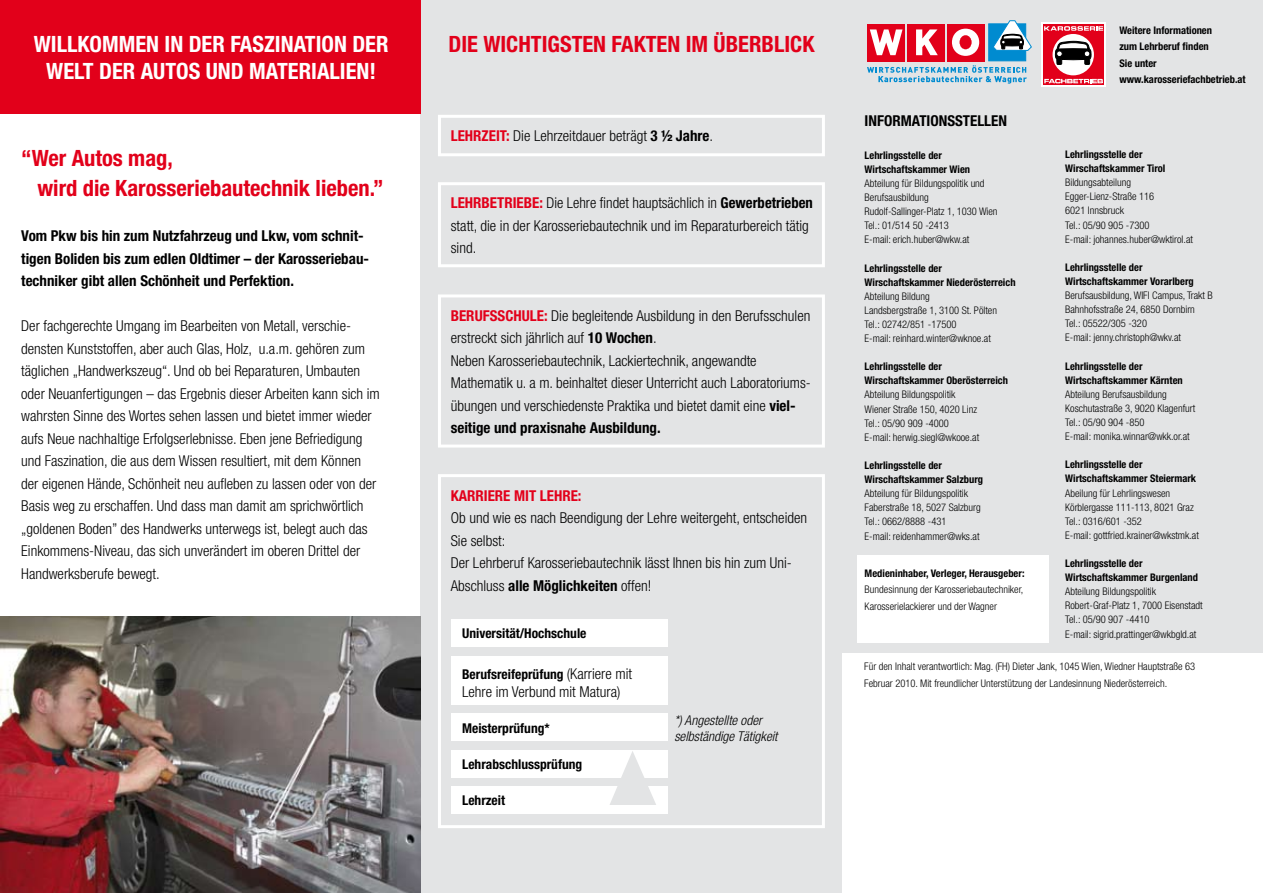
<style>
.page{position:relative;width:1263px;height:893px;background:#fff}
.page>*{position:absolute;margin:0;border:0;box-sizing:border-box;transform-origin:0 0}
.t1{font:700 condensed 22.5px/30px "Helvetica Neue";color:#e2001a}
.t2{font:700 condensed 22.5px "Helvetica Neue";color:#fff}
.t3{font:300 condensed 15px/22.5px "Helvetica Neue";color:#000}
.t4{font:700 condensed 15px/22.5px "Helvetica Neue";color:#000}
.t5{font:700 condensed 15px "Helvetica Neue";color:#e2001a}
.t6{font:700 condensed 13.5px "Helvetica Neue";color:#000}
.t7{font:italic 300 condensed 13.5px/16.5px "Helvetica Neue";color:#000}
.t8{font:300 condensed 10.5px/14.1px "Helvetica Neue";color:#000}
.t9{font:700 condensed 10.5px/14.1px "Helvetica Neue";color:#000}
.s1{font-weight:700;color:#e2001a}
.s2{font-weight:700}
.s3{font-weight:300;font-size:15px}
</style>
<div class="page">
<div style="left:421px;top:0;width:421px;height:893px;background:#e3e4e5"></div>
<div style="left:0;top:0;width:421px;height:113px;background:#e2001a"></div>
<div style="left:438px;top:115px;width:387px;height:41px;border:3px solid #fff"></div>
<div style="left:438px;top:182px;width:387px;height:85px;border:3px solid #fff"></div>
<div style="left:438px;top:294px;width:387px;height:154px;border:3px solid #fff"></div>
<div style="left:438px;top:474px;width:387px;height:354px;border:3px solid #fff"></div>
<div style="left:451px;top:619px;width:217px;height:28px;background:#fff"></div>
<div style="left:451px;top:656px;width:217px;height:48px;background:#fff"></div>
<div style="left:451px;top:714px;width:217px;height:27px;background:#fff"></div>
<div style="left:451px;top:750px;width:217px;height:27px;background:#fff"></div>
<div style="left:451px;top:786px;width:217px;height:27px;background:#fff"></div>
<svg style="left:609px;top:751px;width:47px;height:54px"></svg>
<div style="left:842px;top:0;width:421px;height:652px;background:#e3e4e5"></div>
<div style="left:1041px;top:23px;width:65px;height:64px;background:#fff"></div>
<div style="left:1043px;top:24px;width:61px;height:61px;background:#e2001a"></div>
<svg style="left:1044px;top:78px;width:59px;height:6px"></svg>
<svg style="left:1052px;top:34px;width:42px;height:41px"></svg>
<svg style="left:1055px;top:41px;width:36px;height:28px"></svg>
<svg style="left:1044px;top:26px;width:59px;height:5px"></svg>
<svg style="left:1044px;top:79px;width:59px;height:4px"></svg>
<div style="left:858px;top:555px;width:191px;height:88px;background:#fff"></div>
<img style="left:0;top:616px;width:421px;height:277px">
<svg style="left:867px;top:20px;width:165px;height:64px"></svg>
<h1 class="t2" style="left:34px;top:30px;width:251px">WILLKOMMEN IN DER FASZINATI</h1>
<h1 class="t2" style="left:322px;top:30px;width:67px">ON DER</h1>
<h1 class="t2" style="left:46px;top:57px;width:173px">WELT DER AUTOS UND</h1>
<h1 class="t2" style="left:249px;top:57px;width:128px">MATERIALIEN!</h1>
<h1 class="t1" style="left:37px;top:143px;width:348px;text-indent:-16px">“Wer Autos mag,<br>wird die Karosseriebautechnik lieben.”</h1>
<p class="t4" style="left:21px;top:225px;width:349px">Vom Pkw bis hin zum Nutzfahrzeug und Lkw, vom schnit&shy;tigen Boliden bis zum edlen Oldtimer – der Karosseriebau&shy;techniker gibt allen Schönheit und Perfektion.</p>
<p class="t3" style="left:21px;top:315px;width:360px">Der fachgerechte Umgang im Bearbeiten von Metall, verschie&shy;densten Kunststoffen, aber auch Glas, Holz, u.a.m. gehören zum täglichen „Handwerkszeug“. Und ob bei Reparaturen, Umbauten oder Neuanfertigungen – das Ergebnis dieser Arbeiten kann sich im wahrsten Sinne des Wortes sehen lassen und bietet immer wieder aufs Neue nachhaltige Erfolgserlebnisse. Eben jene Befriedigung und Faszination, die aus dem Wissen resultiert, mit dem Können der eigenen Hände, Schönheit neu aufleben zu lassen oder von der Basis weg zu erschaffen. Und dass man damit am sprichwörtlich „goldenen Boden” des Handwerks unterwegs ist, belegt auch das Einkommens-Niveau, das sich unverändert im oberen Drittel der Handwerksberufe bewegt.</p>
<h1 class="t1" style="left:448px;top:29px;width:64px">DIE WICHTIGST</h1>
<h1 class="t1" style="left:582px;top:29px;width:233px">EN FAKTEN IM ÜBERBLICK</h1>
<p class="t3" style="left:451px;top:124px;width:264px"><span class="s1">Lehrzeit:</span> Die Lehrzeitdauer beträgt <span class="s2">3 ½ Jahre</span>.</p>
<p class="t3" style="left:451px;top:191px;width:364px"><span class="s1">Lehrbetriebe:</span> Die Lehre findet hauptsächlich in <span class="s2">Gewerbetrieben </span>statt, die in der Karosseriebautechnik und im Reparaturbereich tätig sind.</p>
<p class="t3" style="left:451px;top:304px;width:362px"><span class="s1">Berufsschule:</span> Die begleitende Ausbildung in den Berufsschulen erstreckt sich jährlich auf <span class="s2">10 Wochen</span>.<br>Neben Karosseriebautechnik, Lackiertechnik, angewandte Mathematik u. a m. beinhaltet dieser Unterricht auch Laboratoriums&shy;übungen und verschiedenste Praktika und bietet damit eine <span class="s2">viel&shy;seitige und praxisnahe Ausbildung.</span></p>
<p class="t5" style="left:451px;top:486px;width:132px">Karriere mit Lehre:</p>
<p class="t3" style="left:451px;top:506px;width:358px">Ob und wie es nach Beendigung der Lehre weitergeht, entscheiden Sie selbst:<br>Der Lehrberuf Karosseriebautechnik lässt Ihnen bis hin zum Uni-Abschluss <span class="s2">alle Möglichkeiten</span> offen!</p>
<p class="t6" style="left:462px;top:625px;width:126px">Universität/Hochschule</p>
<p class="t6" style="left:462px;top:666px;width:171px">Berufsreifeprüfung <span class="s3">(Karriere mit</span></p>
<p class="t3" style="left:462px;top:680px;width:160px">Lehre im Verbund mit Matura)</p>
<p class="t6" style="left:462px;top:720px;width:89px">Meisterprüfung*</p>
<p class="t6" style="left:462px;top:756px;width:122px">Lehrabschlussprüfung</p>
<p class="t6" style="left:462px;top:792px;width:44px">Lehrzeit</p>
<p class="t7" style="left:674px;top:712px;width:105px">*) Angestellte oder selbständige Tätigkeit</p>
<p class="t4" style="left:865px;top:110px;width:114px">informationsstelle</p>
<p class="t4" style="left:998px;top:110px;width:10px">n</p>
<p class="t9" style="left:865px;top:148px;width:107px">Lehrlingsstelle der<br>Wirtschaftskammer Wien</p>
<p class="t8" style="left:865px;top:176px;width:135px">Abteilung für Bildungspolitik und<br>Berufsausbildung<br>Rudolf-Sallinger-Platz 1, 1030 Wien<br>Tel.: 01/514 50 -2413<br>E-mail: erich.huber@wkw.at</p>
<p class="t9" style="left:865px;top:261px;width:152px">Lehrlingsstelle der<br>Wirschaftskammer Niederösterreich</p>
<p class="t8" style="left:865px;top:289px;width:134px">Abteilung Bildung<br>Landsbergstraße 1, 3100 St. Pölten<br>Tel.: 02742/851 -17500<br>E-mail: reinhard.winter@wknoe.at</p>
<p class="t9" style="left:865px;top:359px;width:145px">Lehrlingsstelle der<br>Wirschaftskammer Oberösterreich</p>
<p class="t8" style="left:865px;top:388px;width:116px">Abteilung Bildungspolitik<br>Wiener Straße 150, 4020 Linz<br>Tel.: 05/90 909 -4000<br>E-mail: herwig.siegl@wkooe.at</p>
<p class="t9" style="left:865px;top:458px;width:120px">Lehrlingsstelle der<br>Wirschaftskammer Salzburg</p>
<p class="t8" style="left:865px;top:486px;width:118px">Abteilung für Bildungspolitik<br>Faberstraße 18, 5027 Salzburg<br>Tel.: 0662/8888 -431<br>E-mail: reidenhammer@wks.at</p>
<p class="t9" style="left:865px;top:566px;width:161px">Medieninhaber, Verleger, Herausgeber:</p>
<p class="t8" style="left:865px;top:581px;width:160px;line-height:16.5px">Bundesinnung der Karosseriebautechniker,<br>Karosserielackierer und der Wagner</p>
<p class="t9" style="left:1119px;top:22px;width:128px;line-height:16.5px">Weitere Informationen<br>zum Lehrberuf finden<br>Sie unter www.karosseriefachbetrieb.at</p>
<p class="t9" style="left:1065px;top:147px;width:102px">Lehrlingsstelle der<br>Wirschaftskammer Tirol</p>
<p class="t8" style="left:1065px;top:175px;width:129px">Bildungsabteilung<br>Egger-Lienz-Straße 116<br>6021 Innsbruck<br>Tel.: 05/90 905 -7300<br>E-mail: johannes.huber@wktirol.at</p>
<p class="t9" style="left:1065px;top:260px;width:130px">Lehrlingsstelle der<br>Wirtschaftskammer Vorarlberg</p>
<p class="t8" style="left:1065px;top:288px;width:149px">Berufsausbildung, WIFI Campus, Trakt B<br>Bahnhofsstraße 24, 6850 Dornbirn<br>Tel.: 05522/305 -320<br>E-mail: jenny.christoph@wkv.at</p>
<p class="t9" style="left:1065px;top:359px;width:119px">Lehrlingsstelle der<br>Wirtschaftskammer Kärnten</p>
<p class="t8" style="left:1065px;top:387px;width:132px">Abteilung Berufsausbildung<br>Koschutastraße 3, 9020 Klagenfurt<br>Tel.: 05/90 904 -850<br>E-mail: monika.winnar@wkk.or.at</p>
<p class="t9" style="left:1065px;top:457px;width:132px">Lehrlingsstelle der<br>Wirtschaftskammer Steiermark</p>
<p class="t8" style="left:1065px;top:486px;width:135px">Abeilung für Lehrlingswesen<br>Körblergasse 111-113, 8021 Graz<br>Tel.: 0316/601 -352<br>E-mail: gottfried.krainer@wkstmk.at</p>
<p class="t9" style="left:1065px;top:556px;width:134px">Lehrlingsstelle der<br>Wirtschaftskammer Burgenland</p>
<p class="t8" style="left:1065px;top:584px;width:139px">Abteilung Bildungspolitik<br>Robert-Graf-Platz 1, 7000 Eisenstadt<br>Tel.: 05/90 907 -4410<br>E-mail: sigrid.prattinger@wkbgld.at</p>
<p class="t8" style="left:864px;top:658px;width:333px;line-height:16.5px">Für den Inhalt verantwortlich: Mag. (FH) Dieter Jank, 1045 Wien, Wiedner Hauptstraße 63<br>Februar 2010. Mit freundlicher Unterstützung der Landesinnung Niederösterreich.</p>
</div>
